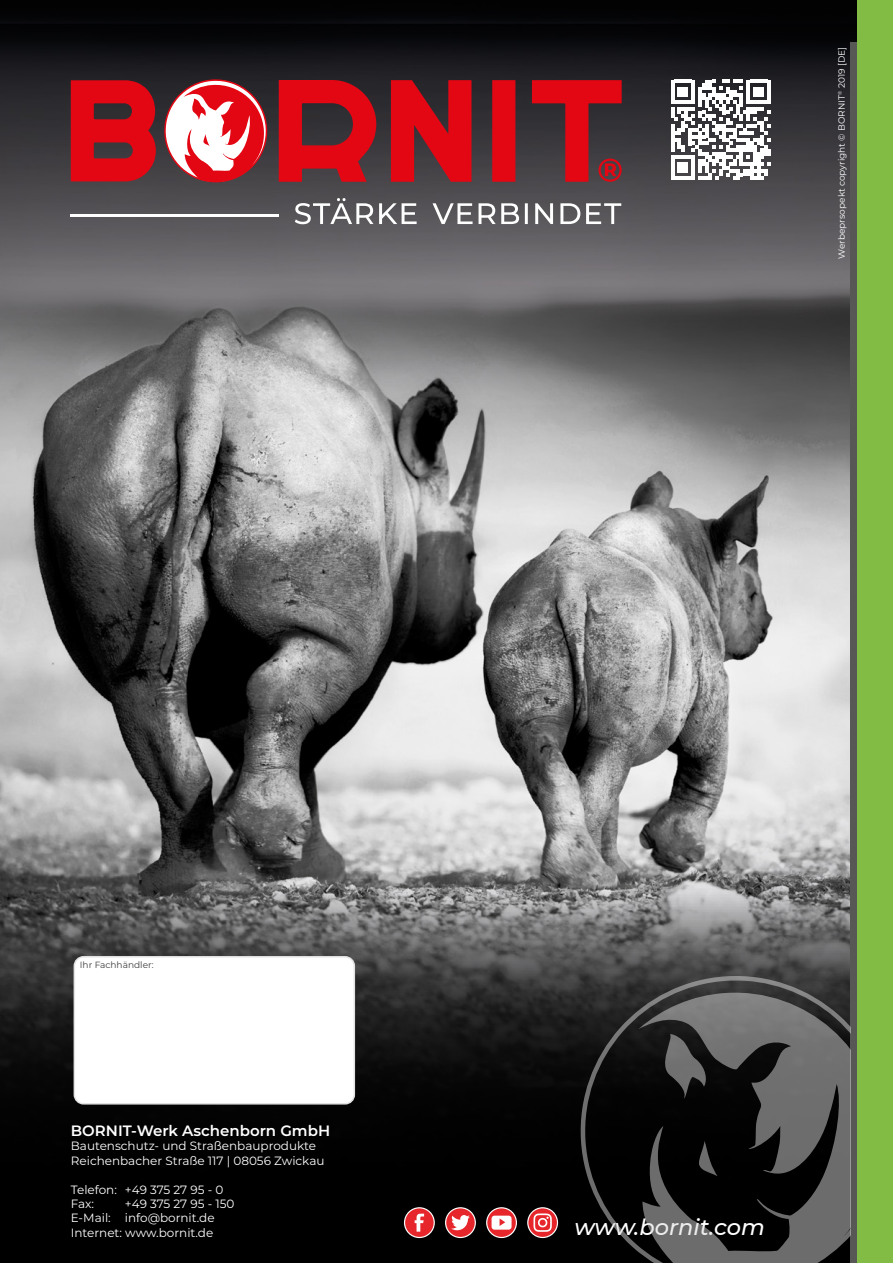
<style>
.page{position:relative;width:893px;height:1263px;background:#fff}
.page>*{position:absolute;margin:0;border:0;box-sizing:border-box;transform-origin:0 0}
.t1{font:italic 500 22.5px "Montserrat";color:#fff}
.t2{font:600 15px "Montserrat";color:#fff}
.t3{font:12px/14.4px "Montserrat";color:#fff}
.t4{font:9px "Montserrat";color:#fff}
.t5{font:9px "Montserrat";color:#3c3c3b}
</style>
<div class="page">
<img style="left:0;top:0;width:857px;height:889px">
<svg style="left:0;top:889px;width:851px;height:374px;background:#282828"></svg>
<div style="left:74px;top:957px;width:280px;height:147px;background:#fff;border-radius:9px"></div>
<div style="left:74px;top:956px;width:281px;height:148px;border:2px solid #e3e3e3;border-radius:9px"></div>
<div style="left:405px;top:1208px;width:29px;height:29px;background:#e6262b;border-radius:50%"></div>
<div style="left:404px;top:1207px;width:31px;height:31px;border:1px solid #fff;border-radius:50%"></div>
<svg style="left:415px;top:1213px;width:9px;height:18px"></svg>
<svg style="left:528px;top:1208px;width:29px;height:29px"></svg>
<div style="left:527px;top:1207px;width:31px;height:31px;border:1px solid #fff;border-radius:50%"></div>
<svg style="left:533px;top:1213px;width:19px;height:19px"></svg>
<div style="left:446px;top:1208px;width:29px;height:29px;background:#e6262b;border-radius:50%"></div>
<div style="left:445px;top:1207px;width:31px;height:31px;border:1px solid #fff;border-radius:50%"></div>
<svg style="left:451px;top:1215px;width:19px;height:15px"></svg>
<svg style="left:487px;top:1208px;width:29px;height:29px"></svg>
<div style="left:486px;top:1207px;width:31px;height:31px;border:1px solid #fff;border-radius:50%"></div>
<svg style="left:492px;top:1215px;width:20px;height:14px"></svg>
<div style="left:851px;top:43px;width:42px;height:1220px;background:#575756"></div>
<div style="left:857px;top:0;width:36px;height:1263px;background:#82bc45"></div>
<svg style="left:579px;top:974px;width:272px;height:289px;background:#323232"></svg>
<svg style="left:71px;top:80px;width:551px;height:102px;background:#a22b33"></svg>
<svg style="left:295px;top:198px;width:326px;height:26px"></svg>
<hr style="left:71px;top:214px;width:208px;height:3px;background:#fff">
<svg style="left:598px;top:159px;width:24px;height:23px"></svg>
<svg style="left:671px;top:80px;width:100px;height:100px"></svg>
<p class="t4" style="left:835px;top:259px;width:213px;rotate:-90deg">Werbeprsopekt copyright © BORNIT<sup>®</sup> 2019 [DE]</p>
<p class="t5" style="left:80px;top:958px;width:75px">Ihr Fachhändler:</p>
<p class="t2" style="left:71px;top:1120px;width:261px">BORNIT-Werk Aschenborn GmbH</p>
<p class="t3" style="left:71px;top:1138px;width:255px">Bautenschutz- und Straßenbauprodukte<br>Reichenbacher Straße 117 | 08056 Zwickau</p>
<p class="t3" style="left:71px;top:1181px;width:154px">Telefon: +49 375 27 95 - 0<br>Fax:</p>
<p class="t3" style="left:71px;top:1196px;width:165px;text-indent:54px">+49 375 27 95 - 150<br>E-Mail: info@bornit.de<br>Internet: www.bornit.de</p>
<h1 class="t1" style="left:575px;top:1211px;width:192px">www.bornit.com</h1>
</div>
